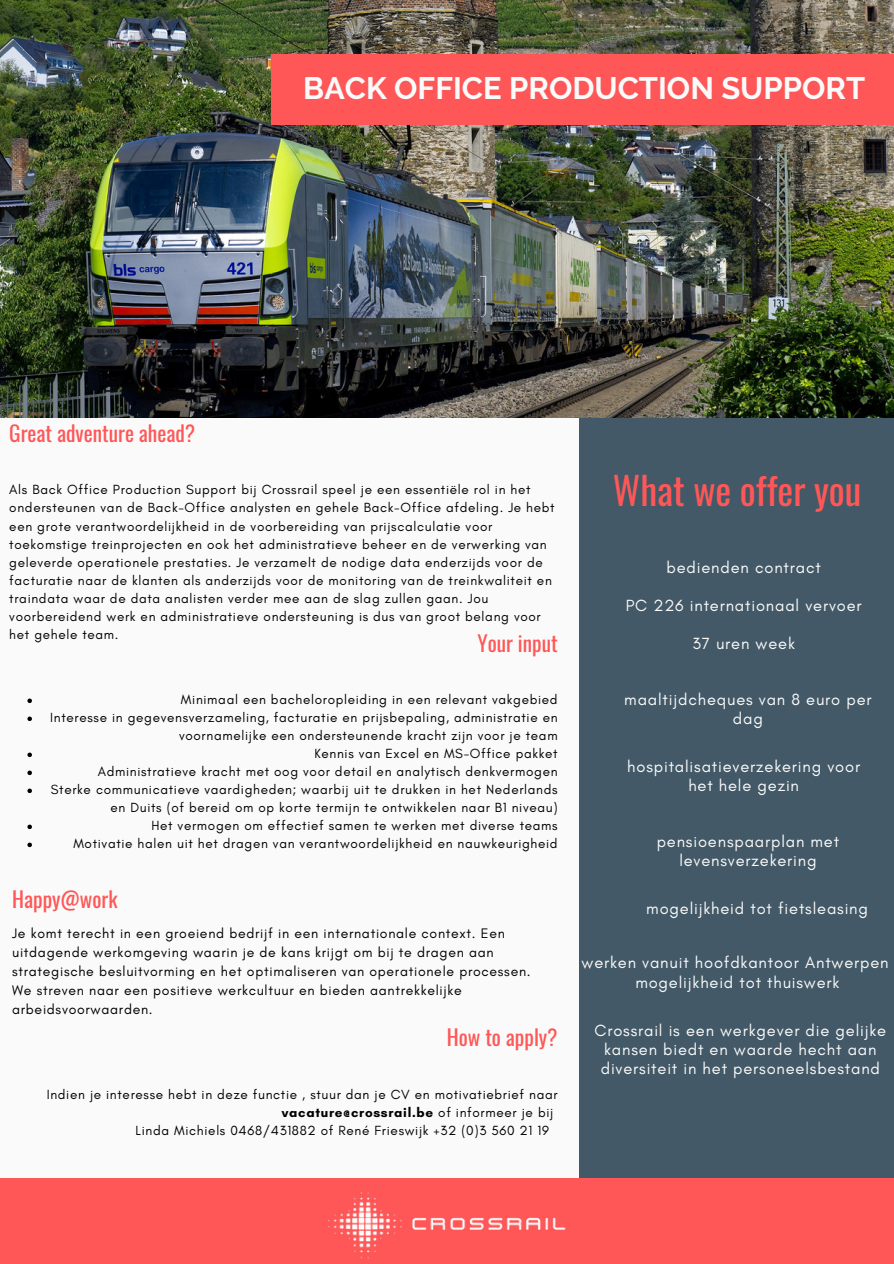
<style>
.page{position:relative;width:894px;height:1264px;background:#fff}
.page>*{position:absolute;margin:0;border:0;box-sizing:border-box;transform-origin:0 0}
.t1{font:37.65px "Oswald";color:#ff5757}
.t2{font:700 30.9px "Raleway";color:#fafafa}
.t3{font:21.3px "Oswald";color:#ff5757}
.t4{font:16.5px/19.2px "Glacial Indifference";letter-spacing:.05em;color:#fafafa;text-align:center}
.t5{font:14.1px/19px "Glacial Indifference";letter-spacing:.05em;color:#000}
.t6{font:13.5px/18px "Glacial Indifference";letter-spacing:.05em;color:#000}
.s1{font-weight:700}
</style>
<div class="page">
<div style="left:0;top:0;width:893px;height:1263px;background:#fafafa"></div>
<div style="left:578px;top:396px;width:315px;height:867px;background:#435967"></div>
<img style="left:0;top:0;width:893px;height:418px">
<div style="left:271px;top:54px;width:622px;height:71px;background:#ff5757"></div>
<div style="left:0;top:1177px;width:893px;height:86px;background:#ff5757"></div>
<img style="left:309px;top:1174px;width:275px;height:85px">
<svg style="left:27px;top:698px;width:5px;height:5px"></svg>
<svg style="left:27px;top:716px;width:5px;height:5px"></svg>
<svg style="left:27px;top:752px;width:5px;height:5px"></svg>
<svg style="left:27px;top:770px;width:5px;height:5px"></svg>
<svg style="left:27px;top:788px;width:5px;height:5px"></svg>
<svg style="left:27px;top:824px;width:5px;height:5px"></svg>
<svg style="left:27px;top:842px;width:5px;height:5px"></svg>
<h3 class="t2" style="left:303px;top:70px;width:563px">BACK OFFICE PRODUCTION SUPPORT</h3>
<h4 class="t3" style="left:9px;top:417px;width:187px">Great adventure ahead?</h4>
<h4 class="t6" style="left:9px;top:481px;width:546px">Als Back Office Production Support bij Crossrail speel je een essentiële rol in het ondersteunen van de Back-Office analysten en gehele Back-Office afdeling. Je hebt een grote verantwoordelijkheid in de voorbereiding van prijscalculatie voor toekomstige treinprojecten en ook het administratieve beheer en de verwerking van geleverde operationele prestaties. Je verzamelt de nodige data enderzijds voor de facturatie naar de klanten als anderzijds voor de monitoring van de treinkwaliteit en traindata waar de data analisten verder mee aan de slag zullen gaan. Jou voorbereidend werk en administratieve ondersteuning is dus van groot belang voor het gehele team.</h4>
<h4 class="t3" style="left:477px;top:626px;width:82px">Your input</h4>
<h4 class="t6" style="left:181px;top:690px;width:378px">Minimaal een bacheloropleiding in een relevant vakgebied</h4>
<h4 class="t6" style="left:50px;top:708px;width:508px;text-align:right">Interesse in gegevensverzameling, facturatie en prijsbepaling, administratie en voornamelijke een ondersteunende kracht zijn voor je team</h4>
<h3 class="t6" style="left:314px;top:744px;width:245px">Kennis van Excel en MS-Office pakket</h3>
<p class="t6" style="left:98px;top:762px;width:461px">Administratieve kracht met oog voor detail en analytisch denkvermogen</p>
<p class="t6" style="left:51px;top:780px;width:508px;text-align:right">Sterke communicatieve vaardigheden; waarbij uit te drukken in het Nederlands en Duits (of bereid om op korte termijn te ontwikkelen naar B1 niveau)</p>
<p class="t6" style="left:151px;top:816px;width:407px">Het vermogen om effectief samen te werken met diverse teams</p>
<p class="t6" style="left:73px;top:834px;width:485px">Motivatie halen uit het dragen van verantwoordelijkheid en nauwkeurigheid</p>
<h4 class="t3" style="left:12px;top:882px;width:107px">Happy@work</h4>
<h4 class="t5" style="left:12px;top:923px;width:520px">Je komt terecht in een groeiend bedrijf in een internationale context. Een uitdagende werkomgeving waarin je de kans krijgt om bij te dragen aan strategische besluitvorming en het optimaliseren van operationele processen.<br>We streven naar een positieve werkcultuur en bieden aantrekkelijke arbeidsvoorwaarden.</h4>
<h3 class="t3" style="left:447px;top:1020px;width:112px">How to apply?</h3>
<p class="t6" style="left:282px;top:1084px;width:277px;text-indent:-235px">Indien je interesse hebt in deze functie , stuur dan je CV en motivatiebrief naar <span class="s1">vacature@crossrail.be</span> of informeer je bij</p>
<p class="t6" style="left:136px;top:1120px;width:414px">Linda Michiels 0468/431882 of René Frieswijk +32 (0)3 560 21 19</p>
<p class="t1" style="left:612px;top:461px;width:250px">What we offer you</p>
<p class="t4" style="left:666px;top:557px;width:156px">bedienden contract</p>
<p class="t4" style="left:625px;top:595px;width:237px">PC 226 internationaal vervoer</p>
<h1 class="t4" style="left:692px;top:633px;width:104px">37 uren week</h1>
<p class="t4" style="left:624px;top:689px;width:249px">maaltijdcheques van 8 euro per dag</p>
<p class="t4" style="left:627px;top:756px;width:234px">hospitalisatieverzekering voor het hele gezin</p>
<p class="t4" style="left:656px;top:831px;width:184px">pensioenspaarplan met levensverzekering</p>
<h3 class="t4" style="left:646px;top:898px;width:223px">mogelijkheid tot fietsleasing</h3>
<p class="t4" style="left:581px;top:953px;width:308px">werken vanuit hoofdkantoor Antwerpen mogelijkheid tot thuiswerk</p>
<p class="t4" style="left:594px;top:1020px;width:293px">Crossrail is een werkgever die gelijke kansen biedt en waarde hecht aan diversiteit in het personeelsbestand</p>
</div>
